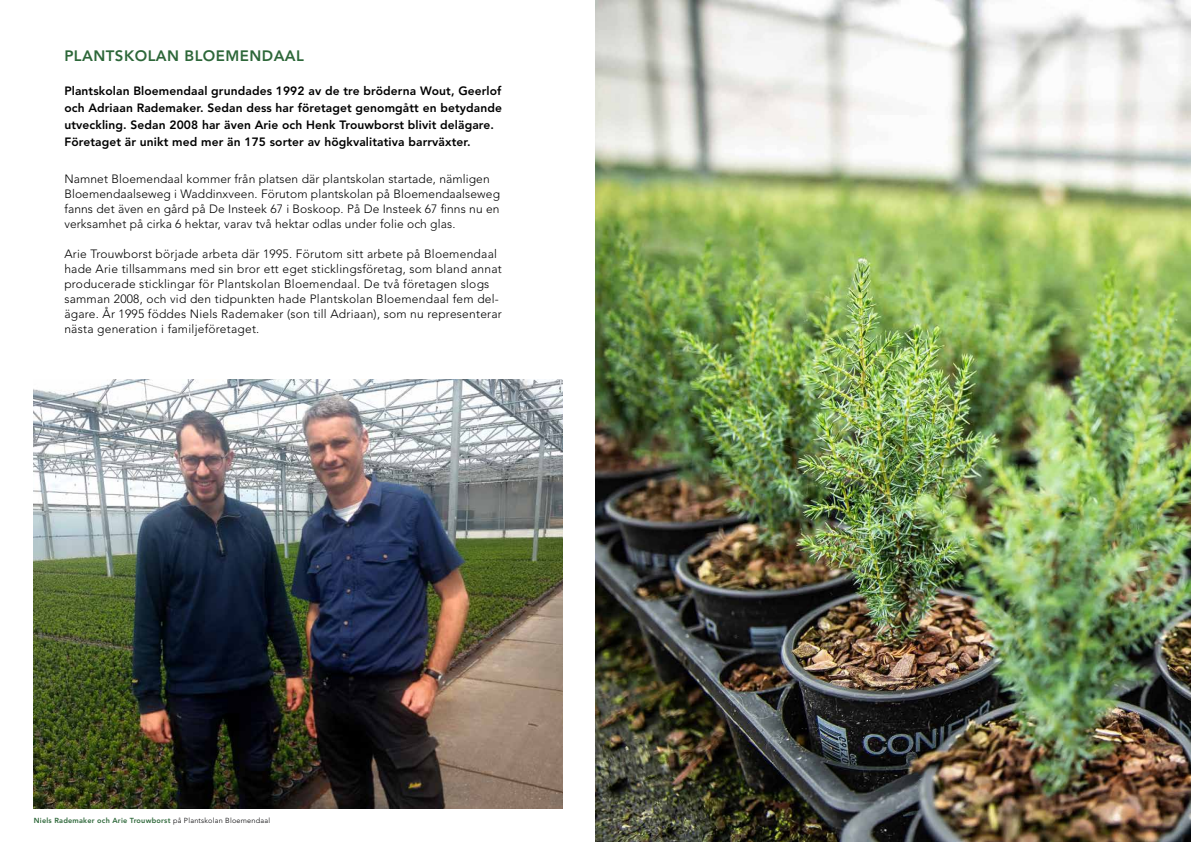
<style>
.page{position:relative;width:1191px;height:842px;background:#fff}
.page>*{position:absolute;margin:0;border:0;box-sizing:border-box;transform-origin:0 0}
.t1{font:800 15px "Avenir LT Std";letter-spacing:.03em;color:#2d6739}
.t2{font:300 12px/15px "Avenir LT Std";letter-spacing:.02em;color:#000}
.t3{font:800 12px/17px "Avenir LT Std";letter-spacing:.01em;color:#000}
.t4{font:800 7.3px "Avenir LT Std";letter-spacing:.03em;color:#2d6739}
.s1{font-weight:300;color:#020203}
</style>
<div class="page">
<img style="left:595px;top:0;width:596px;height:842px">
<img style="left:33px;top:380px;width:530px;height:428px">
<p class="t1" style="left:64px;top:47px;width:241px">PLANTSKOLAN BLOEMENDAAL</p>
<p class="t3" style="left:64px;top:82px;width:439px">Plantskolan Bloemendaal grundades 1992 av de tre bröderna Wout, Geerlof och Adriaan Rademaker. Sedan dess har företaget genomgått en betydande utveckling. Sedan 2008 har även Arie och Henk Trouwborst blivit delägare.<br>Företaget är unikt med mer än 175 sorter av högkvalitativa barrväxter.</p>
<p class="t2" style="left:64px;top:172px;width:437px">Namnet Bloemendaal kommer från platsen där plantskolan startade, nämligen Bloemendaalseweg i Waddinxveen. Förutom plantskolan på Bloemendaalseweg fanns det även en gård på De Insteek 67 i Boskoop. På De Insteek 67 finns nu en verksamhet på cirka 6 hektar, varav två hektar odlas under folie och glas.</p>
<p class="t2" style="left:64px;top:247px;width:439px">Arie Trouwborst började arbeta där 1995. Förutom sitt arbete på Bloemendaal hade Arie tillsammans med sin bror ett eget sticklingsföretag, som bland annat producerade sticklingar för Plantskolan Bloemendaal. De två företagen slogs samman 2008, och vid den tidpunkten hade Plantskolan Bloemendaal fem del&shy;ägare. År 1995 föddes Niels Rademaker (son till Adriaan), som nu representerar nästa generation i familjeföretaget.</p>
<p class="t4" style="left:34px;top:816px;width:238px">Niels Rademaker och Arie Trouwborst <span class="s1">på Plantskolan Bloemendaal</span></p>
</div>
